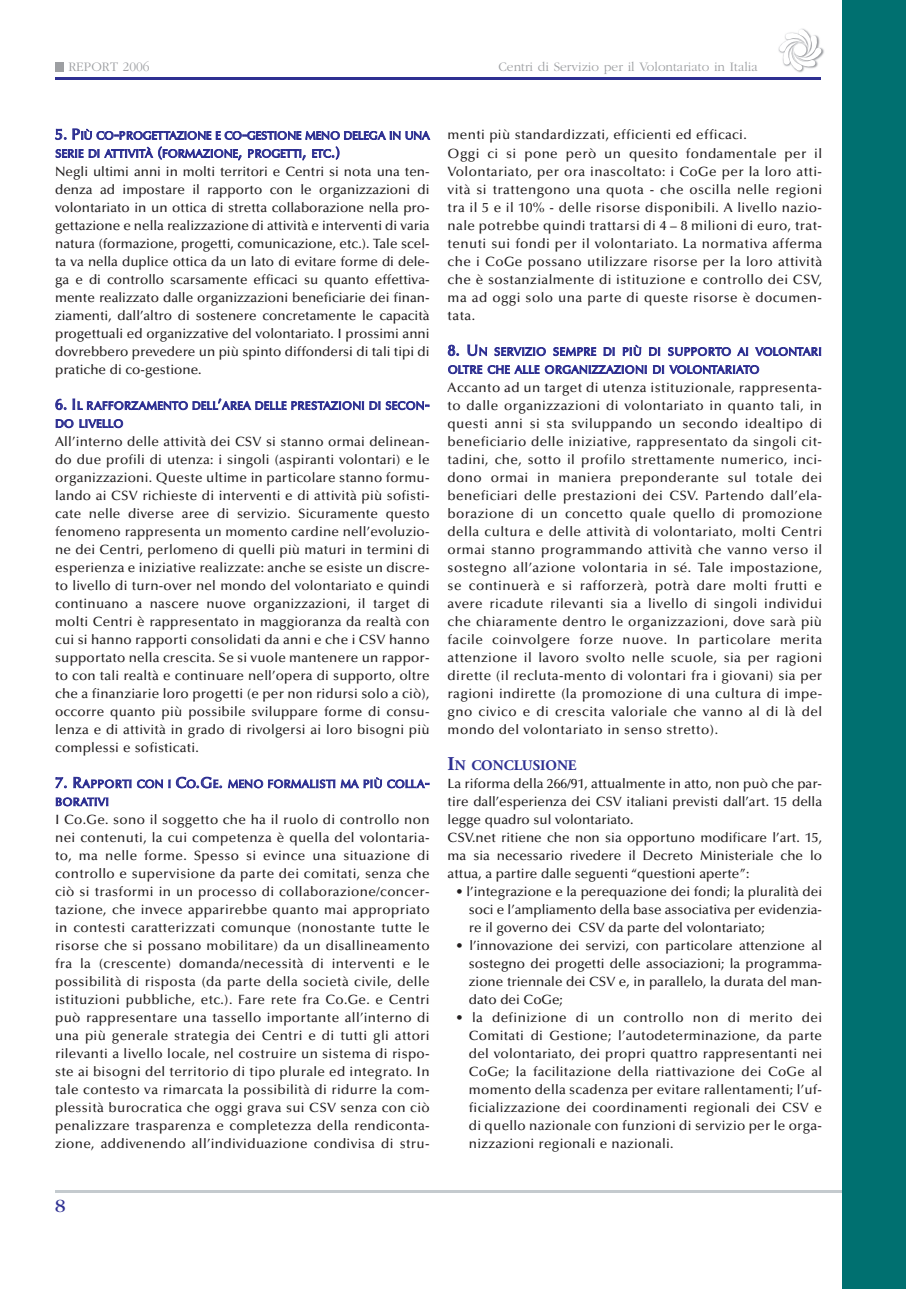
<style>
.page{position:relative;width:919px;height:1289px;background:#fff}
.page>*{position:absolute;margin:0;border:0;box-sizing:border-box;transform-origin:0 0}
.t1{font:19.5px "Garamond";color:#2e3092}
.t2{font:700 14.7px "Adobe Garamond";color:#2e3092}
.t3{font:500 13.5px/18px "Optima";letter-spacing:.025em;color:#231f20;text-align:justify}
.t4{font:500 13.5px/18px "Optima";color:#231f20}
.t5{font:300 13.5px "Garamond";color:#9d9fa2}
.t6{font:500 11.25px/18px "Optima";letter-spacing:.01em;color:#2e3092}
.t7{font:500 11.25px/18px "Optima";letter-spacing:-.01em;color:#2e3092}
.s1{font-size:15px}
.s2{font-size:19.5px}
</style>
<div class="page">
<hr style="left:55px;top:1190px;width:787px;height:2px;background:#c4cace">
<hr style="left:55px;top:77px;width:765px;height:2px;background:#2e3092">
<img style="left:797px;top:28px;width:27px;height:45px">
<svg style="left:778px;top:29px;width:43px;height:42px"></svg>
<div style="left:793px;top:44px;width:13px;height:12px;background:#fff;border-radius:50%"></div>
<div style="left:55px;top:62px;width:9px;height:9px;background:#9d9fa2"></div>
<div style="left:842px;top:1px;width:63px;height:1287px;background:#007070"></div>
<p class="t5" style="left:68px;top:62px;width:83px">REPORT 2006</p>
<p class="t5" style="left:498px;top:62px;width:261px">Centri di Servizio per il Volontariato in Italia</p>
<p class="t7" style="left:55px;top:127px;width:376px"><span class="s1">5. P</span>IÙ CO<span class="s1">-</span>PROGETTAZIONE E CO<span class="s1">-</span>GESTIONE MENO DELEGA IN UNA<br>SERIE DI ATTIVITÀ <span class="s1">(</span>FORMAZIONE<span class="s1">,</span> PROGETTI<span class="s1">,</span> ETC<span class="s1">.)</span></p>
<p class="t3" style="left:55px;top:162px;width:376px">Negli ultimi anni in molti territori e Centri si nota una ten&shy;denza ad impostare il rapporto con le organizzazioni di volontariato in un ottica di stretta collaborazione nella pro&shy;gettazione e nella realizzazione di attività e interventi di varia natura (formazione, progetti, comunicazione, etc.). Tale scel&shy;ta va nella duplice ottica da un lato di evitare forme di dele&shy;ga e di controllo scarsamente efficaci su quanto effettiva&shy;mente realizzato dalle organizzazioni beneficiarie dei finan&shy;ziamenti, dall’altro di sostenere concretamente le capacità progettuali ed organizzative del volontariato. I prossimi anni dovrebbero prevedere un più spinto diffondersi di tali tipi di pratiche di co-gestione.</p>
<p class="t6" style="left:55px;top:397px;width:376px"><span class="s1">6. I</span>L RAFFORZAMENTO DELL<span class="s1">’</span>AREA DELLE PRESTAZIONI DI SECON<span class="s1">-<br></span>DO LIVELLO</p>
<p class="t3" style="left:55px;top:432px;width:376px">All’interno delle attività dei CSV si stanno ormai delinean&shy;do due profili di utenza: i singoli (aspiranti volontari) e le organizzazioni. Queste ultime in particolare stanno formu&shy;lando ai CSV richieste di interventi e di attività più sofisti&shy;cate nelle diverse aree di servizio. Sicuramente questo fenomeno rappresenta un momento cardine nell’evoluzio&shy;ne dei Centri, perlomeno di quelli più maturi in termini di esperienza e iniziative realizzate: anche se esiste un discre&shy;to livello di turn-over nel mondo del volontariato e quindi continuano a nascere nuove organizzazioni, il target di molti Centri è rappresentato in maggioranza da realtà con cui si hanno rapporti consolidati da anni e che i CSV hanno supportato nella crescita. Se si vuole mantenere un rappor&shy;to con tali realtà e continuare nell’opera di supporto, oltre che a finanziarie loro progetti (e per non ridursi solo a ciò), occorre quanto più possibile sviluppare forme di consu&shy;lenza e di attività in grado di rivolgersi ai loro bisogni più complessi e sofisticati.</p>
<p class="t6" style="left:55px;top:775px;width:376px"><span class="s1">7. R</span>APPORTI CON I <span class="s1">C</span>O<span class="s1">.G</span>E<span class="s1">.</span> MENO FORMALISTI MA PIÙ COLLA<span class="s1">-<br></span>BORATIVI</p>
<p class="t3" style="left:55px;top:810px;width:376px">I Co.Ge. sono il soggetto che ha il ruolo di controllo non nei contenuti, la cui competenza è quella del volontaria&shy;to, ma nelle forme. Spesso si evince una situazione di controllo e supervisione da parte dei comitati, senza che ciò si trasformi in un processo di collaborazione/concer&shy;tazione, che invece apparirebbe quanto mai appropriato in contesti caratterizzati comunque (nonostante tutte le risorse che si possano mobilitare) da un disallineamento fra la (crescente) domanda/necessità di interventi e le possibilità di risposta (da parte della società civile, delle istituzioni pubbliche, etc.). Fare rete fra Co.Ge. e Centri può rappresentare una tassello importante all’interno di una più generale strategia dei Centri e di tutti gli attori rilevanti a livello locale, nel costruire un sistema di rispo&shy;ste ai bisogni del territorio di tipo plurale ed integrato. In tale contesto va rimarcata la possibilità di ridurre la com&shy;plessità burocratica che oggi grava sui CSV senza con ciò penalizzare trasparenza e completezza della rendiconta&shy;zione, addivenendo all’individuazione condivisa di stru-</p>
<p class="t3" style="left:447px;top:126px;width:376px;text-align:left">menti più standardizzati, efficienti ed efficaci.<br>Oggi ci si pone però un quesito fondamentale per il Volontariato, per ora inascoltato: i CoGe per la loro atti&shy;vità si trattengono una quota - che oscilla nelle regioni tra il 5 e il 10% - delle risorse disponibili. A livello nazio&shy;nale potrebbe quindi trattarsi di 4 – 8 milioni di euro, trat&shy;tenuti sui fondi per il volontariato. La normativa afferma che i CoGe possano utilizzare risorse per la loro attività che è sostanzialmente di istituzione e controllo dei CSV, ma ad oggi solo una parte di queste risorse è documen&shy;tata.</p>
<p class="t6" style="left:448px;top:343px;width:375px"><span class="s1">8. U</span>N SERVIZIO SEMPRE DI PIÙ DI SUPPORTO AI VOLONTARI<br>OLTRE CHE ALLE ORGANIZZAZIONI DI VOLONTARIATO</p>
<p class="t3" style="left:447px;top:378px;width:376px">Accanto ad un target di utenza istituzionale, rappresenta&shy;to dalle organizzazioni di volontariato in quanto tali, in questi anni si sta sviluppando un secondo idealtipo di beneficiario delle iniziative, rappresentato da singoli cit&shy;tadini, che, sotto il profilo strettamente numerico, inci&shy;dono ormai in maniera preponderante sul totale dei beneficiari delle prestazioni dei CSV. Partendo dall’ela&shy;borazione di un concetto quale quello di promozione della cultura e delle attività di volontariato, molti Centri ormai stanno programmando attività che vanno verso il sostegno all’azione volontaria in sé. Tale impostazione, se continuerà e si rafforzerà, potrà dare molti frutti e avere ricadute rilevanti sia a livello di singoli individui che chiaramente dentro le organizzazioni, dove sarà più facile coinvolgere forze nuove. In particolare merita attenzione il lavoro svolto nelle scuole, sia per ragioni dirette (il recluta-mento di volontari fra i giovani) sia per ragioni indirette (la promozione di una cultura di impe&shy;gno civico e di crescita valoriale che vanno al di là del mondo del volontariato in senso stretto).</p>
<p class="t2" style="left:447px;top:759px;width:130px"><span class="s2">I</span>N CONCLUSIONE</p>
<p class="t4" style="left:447px;top:774px;width:376px">La riforma della 266/91, attualmente in atto, non può che par&shy;tire dall’esperienza dei CSV italiani previsti dall’art. 15 della legge quadro sul volontariato.<br>CSV.net ritiene che non sia opportuno modificare l’art. 15, ma sia necessario rivedere il Decreto Ministeriale che lo attua, a partire dalle seguenti “questioni aperte”:</p>
<p class="t3" style="left:469px;top:882px;width:355px;text-indent:-13px">• l’integrazione e la perequazione dei fondi; la pluralità dei soci e l’ampliamento della base associativa per evidenzia&shy;re il governo dei CSV da parte del volontariato;</p>
<p class="t3" style="left:469px;top:936px;width:355px;text-indent:-13px">• l’innovazione dei servizi, con particolare attenzione al sostegno dei progetti delle associazioni; la programma&shy;zione triennale dei CSV e, in parallelo, la durata del man&shy;dato dei CoGe;</p>
<p class="t3" style="left:469px;top:1008px;width:355px;text-indent:-13px">• la definizione di un controllo non di merito dei Comitati di Gestione; l’autodeterminazione, da parte del volontariato, dei propri quattro rappresentanti nei CoGe; la facilitazione della riattivazione dei CoGe al momento della scadenza per evitare rallentamenti; l’uf&shy;ficializzazione dei coordinamenti regionali dei CSV e di quello nazionale con funzioni di servizio per le orga&shy;nizzazioni regionali e nazionali.</p>
<h1 class="t1" style="left:55px;top:1198px;width:12px">8</h1>
</div>
